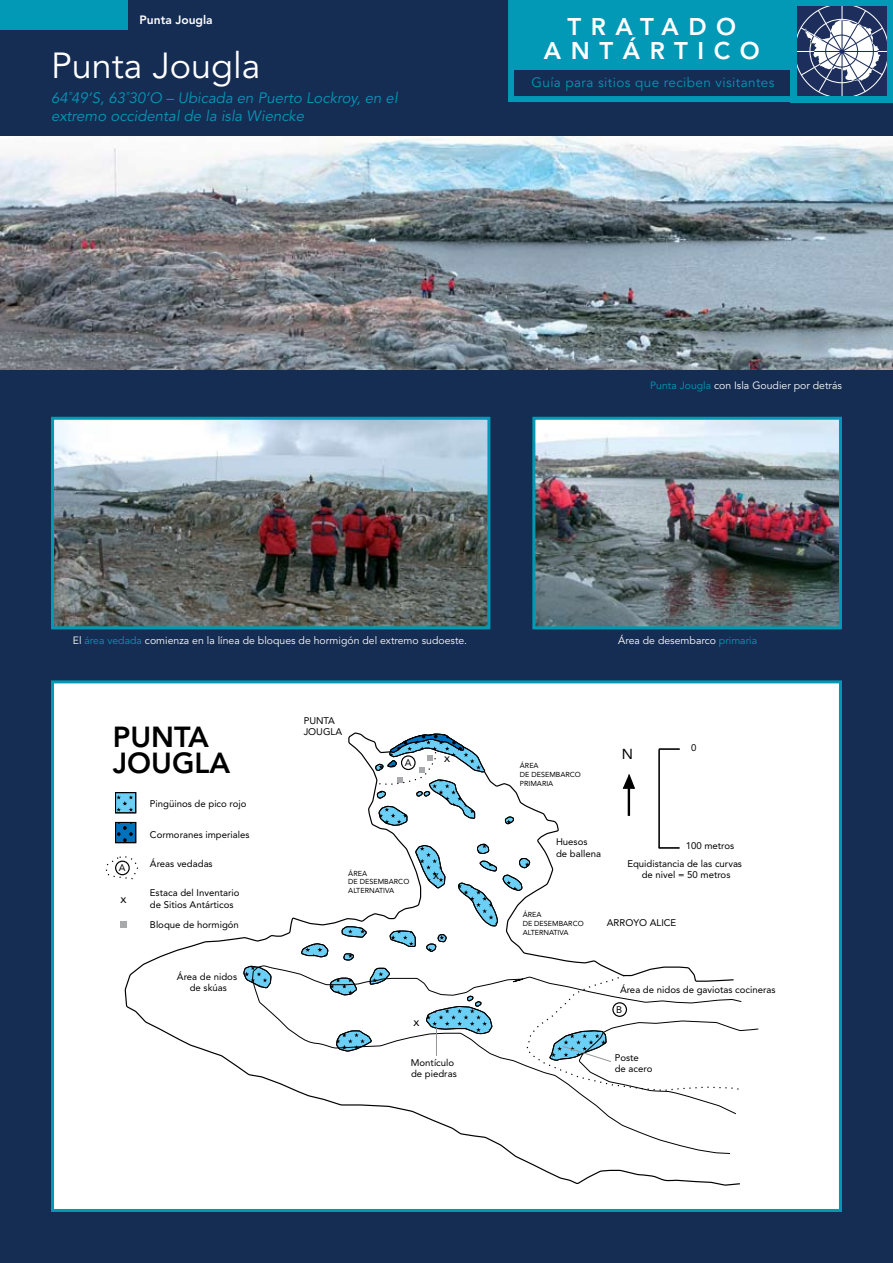
<style>
.page{position:relative;width:893px;height:1263px;background:#152c53}
.page>*{position:absolute;margin:0;border:0;box-sizing:border-box;transform-origin:0 0}
.t1{font:36px "Avenir";color:#fff}
.t2{font:800 28.8px/26.4px "Avenir";color:#000}
.t3{font:800 24px/24px "Avenir";letter-spacing:.4em;color:#fff;text-align:center}
.t4{font:italic 15px/18px "Avenir";color:#0299b7}
.t5{font:14.4px "Avenir";color:#000}
.t6{font:13.5px "Avenir";letter-spacing:.03em;color:#0299b7}
.t7{font:800 12px "Avenir";color:#fff}
.t8{font:12px "Avenir";color:#000}
.t9{font:10.5px "Avenir";color:#fff}
.t10{font:9.6px/11.6px "Avenir";color:#000}
.t11{font:7.2px/8.7px "Avenir";color:#000}
.s1{color:#0299b7}
</style>
<div class="page">
<div style="left:53px;top:682px;width:787px;height:528px;background:#fff"></div>
<svg style="left:106px;top:856px;width:18px;height:22px"></svg>
<div style="left:115px;top:860px;width:15px;height:15px;border:1px solid #000;border-radius:50%"></div>
<svg style="left:121px;top:921px;width:3px;height:6px"></svg>
<svg style="left:124px;top:732px;width:616px;height:454px"></svg>
<svg style="left:252px;top:965px;width:488px;height:189px"></svg>
<svg style="left:343px;top:953px;width:11px;height:8px"></svg>
<svg style="left:426px;top:934px;width:21px;height:21px"></svg>
<svg style="left:505px;top:808px;width:9px;height:17px"></svg>
<svg style="left:458px;top:833px;width:72px;height:94px"></svg>
<svg style="left:415px;top:845px;width:31px;height:52px"></svg>
<svg style="left:243px;top:965px;width:29px;height:23px"></svg>
<svg style="left:336px;top:1030px;width:36px;height:22px"></svg>
<svg style="left:330px;top:977px;width:27px;height:18px"></svg>
<svg style="left:370px;top:968px;width:20px;height:16px"></svg>
<svg style="left:301px;top:943px;width:28px;height:14px"></svg>
<svg style="left:342px;top:926px;width:25px;height:12px"></svg>
<svg style="left:389px;top:930px;width:27px;height:17px"></svg>
<svg style="left:426px;top:986px;width:67px;height:70px"></svg>
<svg style="left:117px;top:824px;width:17px;height:17px"></svg>
<div style="left:115px;top:822px;width:21px;height:21px;border:1px solid #000"></div>
<svg style="left:526px;top:974px;width:233px;height:140px"></svg>
<svg style="left:375px;top:733px;width:110px;height:93px"></svg>
<svg style="left:117px;top:794px;width:17px;height:17px"></svg>
<div style="left:115px;top:792px;width:21px;height:21px;border:1px solid #000"></div>
<div style="left:51px;top:680px;width:791px;height:532px;border:3px solid #0299b7"></div>
<div style="left:0;top:0;width:128px;height:30px;background:#0299b7"></div>
<img style="left:0;top:136px;width:893px;height:234px">
<img style="left:55px;top:421px;width:431px;height:204px">
<div style="left:51px;top:417px;width:439px;height:212px;border:3px solid #0299b7"></div>
<img style="left:536px;top:421px;width:302px;height:204px">
<div style="left:532px;top:417px;width:310px;height:212px;border:3px solid #0299b7"></div>
<svg style="left:508px;top:0;width:385px;height:102px"></svg>
<p class="t7" style="left:140px;top:12px;width:75px">Punta Jougla</p>
<h1 class="t1" style="left:51px;top:45px;width:211px">Punta Jougla</h1>
<h3 class="t4" style="left:51px;top:89px;width:348px">64˚49’S, 63˚30’O – Ubicada en Puerto Lockroy, en el extremo occidental de la isla Wiencke</h3>
<h3 class="t3" style="left:544px;top:15px;width:217px">TRATADO<br>ANTÁRTICO</h3>
<h3 class="t6" style="left:531px;top:74px;width:245px">Guía para sitios que reciben visitantes</h3>
<p class="t9" style="left:650px;top:379px;width:193px"><span class="s1">Punta Jougla</span> con Isla Goudier por detrás</p>
<p class="t9" style="left:73px;top:634px;width:396px">El <span class="s1">área vedada</span> comienza en la línea de bloques de hormigón del extremo sudoeste.</p>
<p class="t9" style="left:618px;top:634px;width:141px">Área de desembarco <span class="s1">primaria</span></p>
<h2 class="t2" style="left:113px;top:723px;width:119px">PUNTA<br>JOUGLA</h2>
<p class="t10" style="left:150px;top:798px;width:98px">Pingüinos de pico rojo</p>
<p class="t10" style="left:150px;top:829px;width:101px">Cormoranes imperiales</p>
<p class="t10" style="left:119px;top:862px;width:8px">A</p>
<p class="t8" style="left:120px;top:892px;width:7px">x</p>
<p class="t10" style="left:150px;top:858px;width:64px">Áreas vedadas</p>
<p class="t10" style="left:150px;top:887px;width:91px">Estaca del Inventario de Sitios Antárticos</p>
<p class="t10" style="left:150px;top:919px;width:90px">Bloque de hormigón</p>
<p class="t10" style="left:177px;top:971px;width:62px;text-align:center">Área de nidos de skúas</p>
<p class="t10" style="left:304px;top:715px;width:40px">PUNTA<br>JOUGLA</p>
<p class="t10" style="left:405px;top:757px;width:8px">A</p>
<p class="t8" style="left:444px;top:751px;width:7px">x</p>
<p class="t11" style="left:348px;top:869px;width:63px">ÁREA<br>DE DESEMBARCO<br>ALTERNATIVA</p>
<p class="t8" style="left:433px;top:868px;width:7px">x</p>
<p class="t8" style="left:413px;top:1014px;width:7px">x</p>
<p class="t11" style="left:520px;top:762px;width:63px">ÁREA<br>DE DESEMBARCO<br>PRIMARIA</p>
<p class="t10" style="left:556px;top:836px;width:46px">Huesos de ballena</p>
<h3 class="t5" style="left:622px;top:745px;width:13px">N</h3>
<p class="t10" style="left:691px;top:742px;width:7px">0</p>
<p class="t10" style="left:686px;top:840px;width:50px">100 metros</p>
<p class="t10" style="left:627px;top:858px;width:116px;text-align:center">Equidistancia de las curvas de nivel = 50 metros</p>
<p class="t11" style="left:523px;top:911px;width:63px">ÁREA<br>DE DESEMBARCO<br>ALTERNATIVA</p>
<p class="t10" style="left:607px;top:917px;width:71px">ARROYO ALICE</p>
<p class="t10" style="left:620px;top:984px;width:157px">Área de nidos de gaviotas cocineras</p>
<p class="t10" style="left:616px;top:1004px;width:8px">B</p>
<p class="t10" style="left:411px;top:1056px;width:47px">Montículo de piedras</p>
<p class="t10" style="left:615px;top:1051px;width:39px">Poste de acero</p>
</div>
